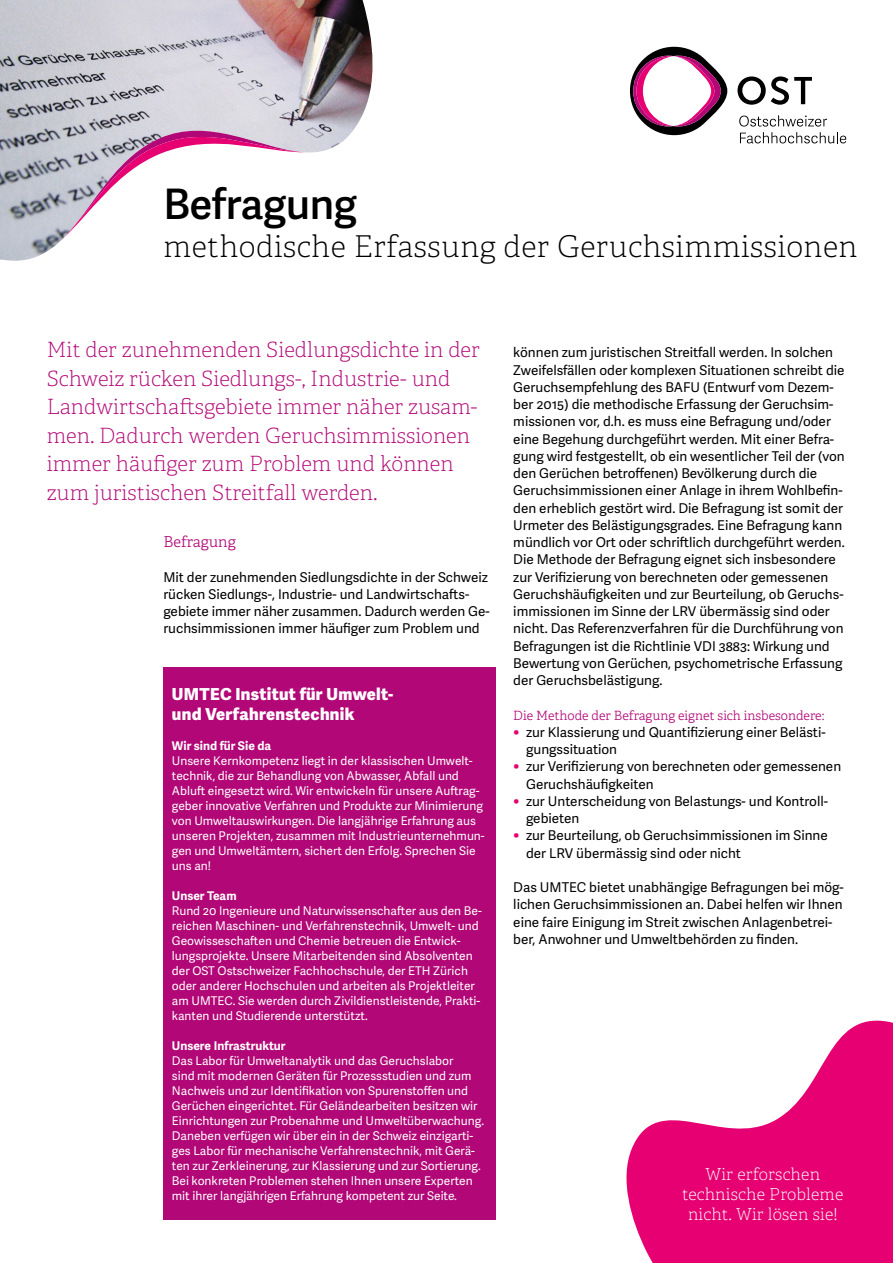
<style>
.page{position:relative;width:893px;height:1263px;background:#fff}
.page>*{position:absolute;margin:0;border:0;box-sizing:border-box;transform-origin:0 0}
.Titel{font:600 42px "Adelle Sans";letter-spacing:-.01em;color:#000}
.Unterzeile_Titel{font:100 30px "Adelle";letter-spacing:.015em;color:#000}
.Leadtext{font:100 21px/28.5px "Adelle";color:#b20776}
.t1{font:100 16.5px/19.8px "Adelle";letter-spacing:.01em;color:#fff;text-align:center}
.Titel_Box{font:800 16.5px/19.8px "Adelle Sans";letter-spacing:.02em;color:#fff}
.Untertitel_1{font:300 15px "Adelle";color:#b20776}
.Lauftext{font:13.5px/17.2px "Adelle Sans";color:#000}
.Untertitel_2{font:300 12.75px "Adelle";color:#b20776}
.Lauftext_Kasten{font:12px/15px "Adelle Sans";color:#fff}
.Lauftext_Kasten-2{font:700 12px "Adelle Sans";color:#fff}
.s1{font-size:16.5px;color:#e60071}
</style>
<div class="page">
<img style="left:0;top:0;width:373px;height:261px">
<svg style="left:62px;top:118px;width:243px;height:121px"></svg>
<div style="left:163px;top:668px;width:333px;height:552px;background:#b20776"></div>
<svg style="left:626px;top:1020px;width:267px;height:243px;fill:#e60071"></svg>
<svg style="left:737px;top:76px;width:75px;height:29px"></svg>
<svg style="left:739px;top:115px;width:107px;height:28px"></svg>
<svg style="left:630px;top:47px;width:97px;height:88px"></svg>
<p class="Titel" style="left:163px;top:180px;width:195px">Befragung</p>
<p class="Unterzeile_Titel" style="left:163px;top:228px;width:696px">methodische Erfassung der Geruchsimmissionen</p>
<p class="Leadtext" style="left:47px;top:336px;width:434px">Mit der zunehmenden Siedlungsdichte in der Schweiz rücken Siedlungs-, Industrie- und Landwirtschaftsgebiete immer näher zusam&shy;men. Dadurch werden Geruchsimmissionen immer häufiger zum Problem und können zum juristischen Streitfall werden.</p>
<p class="Untertitel_1" style="left:163px;top:533px;width:74px">Befragung</p>
<p class="Lauftext" style="left:163px;top:569px;width:328px">Mit der zunehmenden Siedlungsdichte in der Schweiz rücken Siedlungs-, Industrie- und Landwirtschafts&shy;gebiete immer näher zusammen. Dadurch werden Ge&shy;ruchsimmissionen immer häufiger zum Problem und</p>
<p class="Titel_Box" style="left:172px;top:685px;width:223px">UMTEC Institut für Umwelt&shy;und Verfahrenstechnik</p>
<p class="Lauftext_Kasten-2" style="left:172px;top:738px;width:101px">Wir sind für Sie da</p>
<p class="Lauftext_Kasten" style="left:172px;top:754px;width:314px">Unsere Kernkompetenz liegt in der klassischen Umwelt&shy;technik, die zur Behandlung von Abwasser, Abfall und Abluft eingesetzt wird. Wir entwickeln für unsere Auftrag&shy;geber innovative Verfahren und Produkte zur Minimierung von Umweltauswirkungen. Die langjährige Erfahrung aus unseren Projekten, zusammen mit Industrieunternehmun&shy;gen und Umweltämtern, sichert den Erfolg. Sprechen Sie uns an!</p>
<p class="Lauftext_Kasten-2" style="left:172px;top:888px;width:66px">Unser Team</p>
<p class="Lauftext_Kasten" style="left:172px;top:904px;width:311px">Rund 20 Ingenieure und Naturwissenschafter aus den Be&shy;reichen Maschinen- und Verfahrenstechnik, Umwelt- und Geowisseschaften und Chemie betreuen die Entwick&shy;lungsprojekte. Unsere Mitarbeitenden sind Absolventen der OST Ostschweizer Fachhochschule, der ETH Zürich oder anderer Hochschulen und arbeiten als Projektleiter am UMTEC. Sie werden durch Zivildienstleistende, Prakti&shy;kanten und Studierende unterstützt.</p>
<p class="Lauftext_Kasten-2" style="left:172px;top:1038px;width:115px">Unsere Infrastruktur</p>
<p class="Lauftext_Kasten" style="left:172px;top:1054px;width:314px">Das Labor für Umweltanalytik und das Geruchslabor<br>sind mit modernen Geräten für Prozessstudien und zum Nachweis und zur Identifikation von Spurenstoffen und Gerüchen eingerichtet. Für Geländearbeiten besitzen wir Einrichtungen zur Probenahme und Umweltüberwachung.<br>Daneben verfügen wir über ein in der Schweiz einzigarti&shy;ges Labor für mechanische Verfahrenstechnik, mit Gerä&shy;ten zur Zerkleinerung, zur Klassierung und zur Sortierung.<br>Bei konkreten Problemen stehen Ihnen unsere Experten mit ihrer langjährigen Erfahrung kompetent zur Seite.</p>
<p class="Lauftext" style="left:513px;top:344px;width:333px">können zum juristischen Streitfall werden. In solchen Zweifelsfällen oder komplexen Situationen schreibt die Geruchsempfehlung des BAFU (Entwurf vom Dezem&shy;ber 2015) die methodische Erfassung der Geruchsim&shy;missionen vor, d.h. es muss eine Befragung und/oder eine Begehung durchgeführt werden. Mit einer Befra&shy;gung wird festgestellt, ob ein wesentlicher Teil der (von den Gerüchen betroffenen) Bevölkerung durch die Geruchsimmissionen einer Anlage in ihrem Wohlbefin&shy;den erheblich gestört wird. Die Befragung ist somit der Urmeter des Belästigungsgrades. Eine Befragung kann mündlich vor Ort oder schriftlich durchgeführt werden.<br>Die Methode der Befragung eignet sich insbesondere zur Verifizierung von berechneten oder gemessenen Geruchshäufigkeiten und zur Beurteilung, ob Geruchs&shy;immissionen im Sinne der LRV übermässig sind oder nicht. Das Referenzverfahren für die Durchführung von Befragungen ist die Richtlinie VDI 3883: Wirkung und Bewertung von Gerüchen, psychometrische Erfassung der Geruchsbelästigung.</p>
<p class="Untertitel_2" style="left:513px;top:707px;width:313px">Die Methode der Befragung eignet sich insbesondere:</p>
<p class="Lauftext" style="left:526px;top:724px;width:301px;text-indent:-13px"><span class="s1">•</span> zur Klassierung und Quantifizierung einer Belästi&shy;gungssituation</p>
<p class="Lauftext" style="left:526px;top:758px;width:317px;text-indent:-13px"><span class="s1">•</span> zur Verifizierung von berechneten oder gemessenen<br>Geruchshäufigkeiten</p>
<p class="Lauftext" style="left:526px;top:793px;width:304px;text-indent:-13px"><span class="s1">•</span> zur Unterscheidung von Belastungs- und Kontroll&shy;gebieten</p>
<p class="Lauftext" style="left:526px;top:827px;width:303px;text-indent:-13px"><span class="s1">•</span> zur Beurteilung, ob Geruchsimmissionen im Sinne der LRV übermässig sind oder nicht</p>
<p class="Lauftext" style="left:513px;top:879px;width:332px">Das UMTEC bietet unabhängige Befragungen bei mög&shy;lichen Geruchsimmissionen an. Dabei helfen wir Ihnen eine faire Einigung im Streit zwischen Anlagenbetrei&shy;ber, Anwohner und Umweltbehörden zu finden.</p>
<p class="t1" style="left:682px;top:1164px;width:162px">Wir erforschen technische Probleme nicht. Wir lösen sie!</p>
</div>
